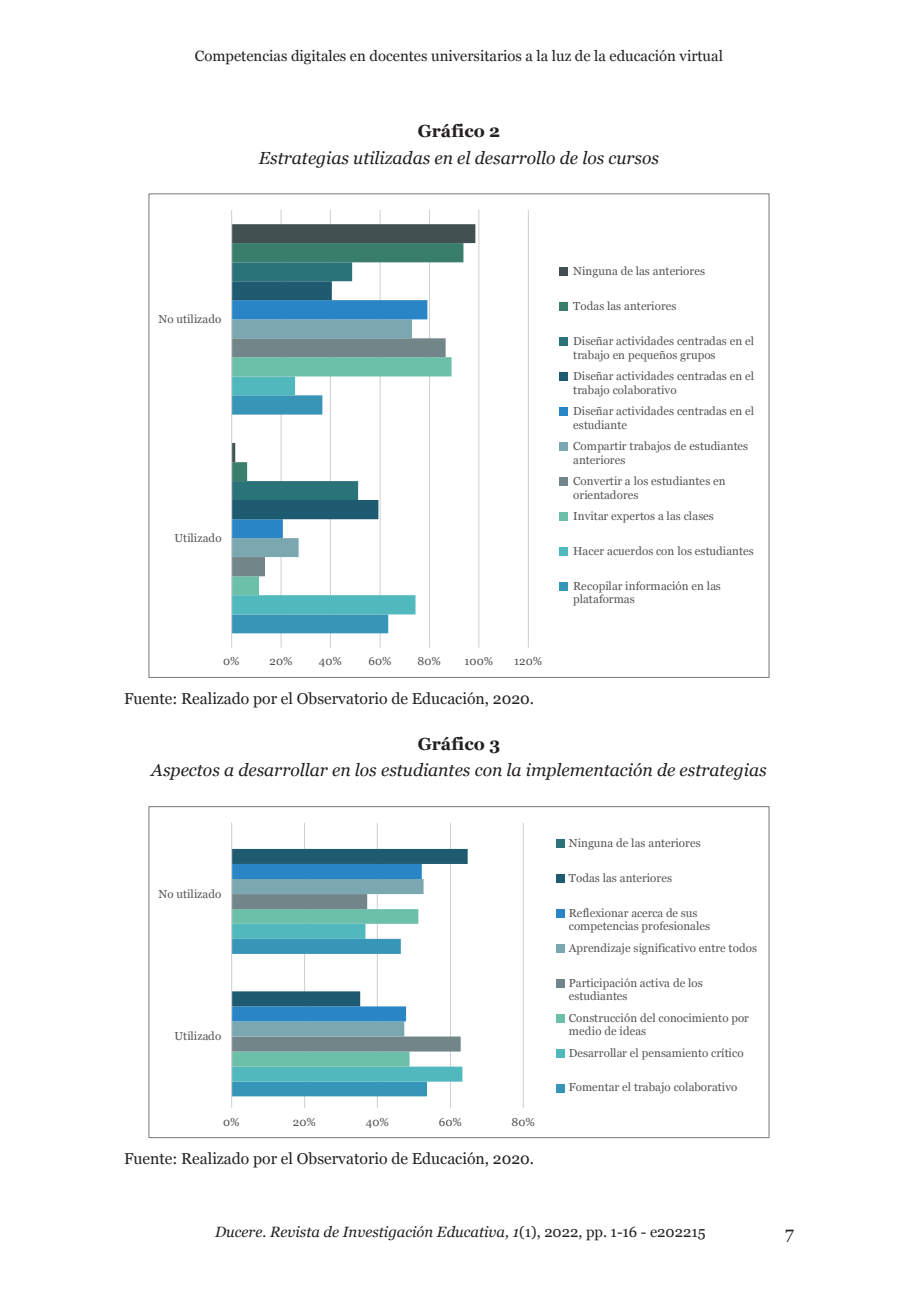
<style>
.page{position:relative;width:918px;height:1290px;background:#fff}
.page>*{position:absolute;margin:0;border:0;box-sizing:border-box;transform-origin:0 0}
._10b-Cuadro_título-2{font:italic 17.5px "Georgia";color:#231f20}
._10a-Cuadro_título-1{font:700 17.5px "Georgia";color:#231f20}
.t1{font:17.5px "Georgia";color:#231f20}
._10c-Notas_cuadros{font:15.75px "Georgia";color:#231f20}
.t2{font:14.88px "Georgia";color:#231f20}
.t3{font:italic 14.88px "Georgia";color:#231f20}
.t4{font:11.55px/13.3px "Georgia";letter-spacing:.005em;color:#515455}
.s1{font-style:normal}
</style>
<div class="page">
<hr style="left:280px;top:210px;width:2px;height:438px;background:#d1d2d4">
<hr style="left:330px;top:210px;width:1px;height:438px;background:#d1d2d4">
<hr style="left:379px;top:210px;width:2px;height:438px;background:#d1d2d4">
<hr style="left:429px;top:210px;width:1px;height:438px;background:#d1d2d4">
<hr style="left:478px;top:210px;width:1px;height:438px;background:#d1d2d4">
<hr style="left:528px;top:210px;width:1px;height:438px;background:#d1d2d4">
<svg style="left:232px;top:481px;width:184px;height:152px"></svg>
<svg style="left:232px;top:462px;width:149px;height:19px"></svg>
<svg style="left:232px;top:224px;width:243px;height:238px"></svg>
<hr style="left:231px;top:210px;width:1px;height:438px;background:#d1d2d4">
<div style="left:559px;top:267px;width:8px;height:9px;background:#425052"></div>
<div style="left:559px;top:302px;width:8px;height:9px;background:#397d6b"></div>
<div style="left:559px;top:337px;width:8px;height:9px;background:#297379"></div>
<div style="left:559px;top:372px;width:8px;height:9px;background:#1e5b70"></div>
<div style="left:559px;top:407px;width:8px;height:9px;background:#2985c6"></div>
<div style="left:559px;top:442px;width:8px;height:9px;background:#7aa7b0"></div>
<div style="left:559px;top:477px;width:8px;height:9px;background:#728689"></div>
<div style="left:559px;top:512px;width:8px;height:9px;background:#6cc0a9"></div>
<div style="left:559px;top:547px;width:8px;height:9px;background:#51b8bd"></div>
<div style="left:559px;top:582px;width:8px;height:9px;background:#3795b7"></div>
<hr style="left:304px;top:823px;width:1px;height:285px;background:#d1d2d4">
<hr style="left:377px;top:823px;width:1px;height:285px;background:#d1d2d4">
<hr style="left:450px;top:823px;width:1px;height:285px;background:#d1d2d4">
<hr style="left:523px;top:823px;width:1px;height:285px;background:#d1d2d4">
<svg style="left:232px;top:849px;width:236px;height:247px"></svg>
<hr style="left:231px;top:823px;width:1px;height:285px;background:#d1d2d4">
<div style="left:556px;top:839px;width:8px;height:8px;background:#297379"></div>
<div style="left:556px;top:874px;width:8px;height:8px;background:#1e5b70"></div>
<div style="left:556px;top:909px;width:8px;height:8px;background:#2985c6"></div>
<div style="left:556px;top:944px;width:8px;height:8px;background:#7aa7b0"></div>
<div style="left:556px;top:979px;width:8px;height:8px;background:#728689"></div>
<div style="left:556px;top:1014px;width:8px;height:8px;background:#6cc0a9"></div>
<div style="left:556px;top:1049px;width:8px;height:8px;background:#51b8bd"></div>
<div style="left:556px;top:1084px;width:8px;height:8px;background:#3795b7"></div>
<p class="t2" style="left:195px;top:45px;width:529px">Competencias digitales en docentes universitarios a la luz de la educación virtual</p>
<p class="_10a-Cuadro_título-1" style="left:418px;top:118px;width:84px">Gráfico 2</p>
<p class="_10b-Cuadro_título-2" style="left:259px;top:145px;width:402px">Estrategias utilizadas en el desarrollo de los cursos</p>
<p class="t4" style="left:158px;top:312px;width:64px">No utilizado</p>
<p class="t4" style="left:174px;top:530px;width:49px">Utilizado</p>
<p class="t4" style="left:573px;top:264px;width:133px">Ninguna de las anteriores</p>
<p class="t4" style="left:573px;top:299px;width:105px">Todas las anteriores</p>
<p class="t4" style="left:573px;top:334px;width:182px">Diseñar actividades centradas en el trabajo en pequeños grupos</p>
<p class="t4" style="left:573px;top:369px;width:182px">Diseñar actividades centradas en el trabajo colaborativo</p>
<p class="t4" style="left:573px;top:404px;width:182px">Diseñar actividades centradas en el estudiante</p>
<p class="t4" style="left:573px;top:439px;width:176px">Compartir trabajos de estudiantes anteriores</p>
<p class="t4" style="left:573px;top:474px;width:154px">Convertir a los estudiantes en orientadores</p>
<p class="t4" style="left:573px;top:509px;width:142px">Invitar expertos a las clases</p>
<p class="t4" style="left:573px;top:544px;width:182px">Hacer acuerdos con los estudiantes</p>
<p class="t4" style="left:573px;top:579px;width:149px">Recopilar información en las plataformas</p>
<p class="t4" style="left:223px;top:654px;width:18px">0%</p>
<p class="t4" style="left:269px;top:654px;width:25px">20%</p>
<p class="t4" style="left:319px;top:654px;width:25px">40%</p>
<p class="t4" style="left:368px;top:654px;width:25px">60%</p>
<p class="t4" style="left:418px;top:654px;width:25px">80%</p>
<p class="t4" style="left:464px;top:654px;width:30px">100%</p>
<p class="t4" style="left:514px;top:654px;width:30px">120%</p>
<p class="_10c-Notas_cuadros" style="left:124px;top:687px;width:411px">Fuente: Realizado por el Observatorio de Educación, 2020.</p>
<p class="_10a-Cuadro_título-1" style="left:418px;top:731px;width:84px">Gráfico 3</p>
<p class="_10b-Cuadro_título-2" style="left:151px;top:757px;width:617px">Aspectos a desarrollar en los estudiantes con la implementación de estrategias</p>
<p class="t4" style="left:158px;top:886px;width:64px">No utilizado</p>
<p class="t4" style="left:174px;top:1029px;width:49px">Utilizado</p>
<p class="t4" style="left:223px;top:1114px;width:18px">0%</p>
<p class="t4" style="left:293px;top:1114px;width:25px">20%</p>
<p class="t4" style="left:366px;top:1114px;width:25px">40%</p>
<p class="t4" style="left:439px;top:1114px;width:25px">60%</p>
<p class="t4" style="left:511px;top:1114px;width:25px">80%</p>
<p class="_10c-Notas_cuadros" style="left:124px;top:1147px;width:411px">Fuente: Realizado por el Observatorio de Educación, 2020.</p>
<p class="t4" style="left:569px;top:836px;width:133px">Ninguna de las anteriores</p>
<p class="t4" style="left:569px;top:870px;width:105px">Todas las anteriores</p>
<p class="t4" style="left:569px;top:905px;width:143px">Reflexionar acerca de sus competencias profesionales</p>
<p class="t4" style="left:569px;top:940px;width:190px">Aprendizaje significativo entre todos</p>
<p class="t4" style="left:569px;top:976px;width:136px">Participación activa de los estudiantes</p>
<p class="t4" style="left:569px;top:1011px;width:182px">Construcción del conocimiento por medio de ideas</p>
<p class="t4" style="left:569px;top:1045px;width:176px">Desarrollar el pensamiento crítico</p>
<p class="t4" style="left:569px;top:1080px;width:170px">Fomentar el trabajo colaborativo</p>
<p class="t3" style="left:215px;top:1221px;width:492px">Ducere. Revista de Investigación Educativa, 1<span class="s1">(1), 2022, pp. 1-16 - e202215</span></p>
<h1 class="t1" style="left:785px;top:1220px;width:10px">7</h1>
</div>
